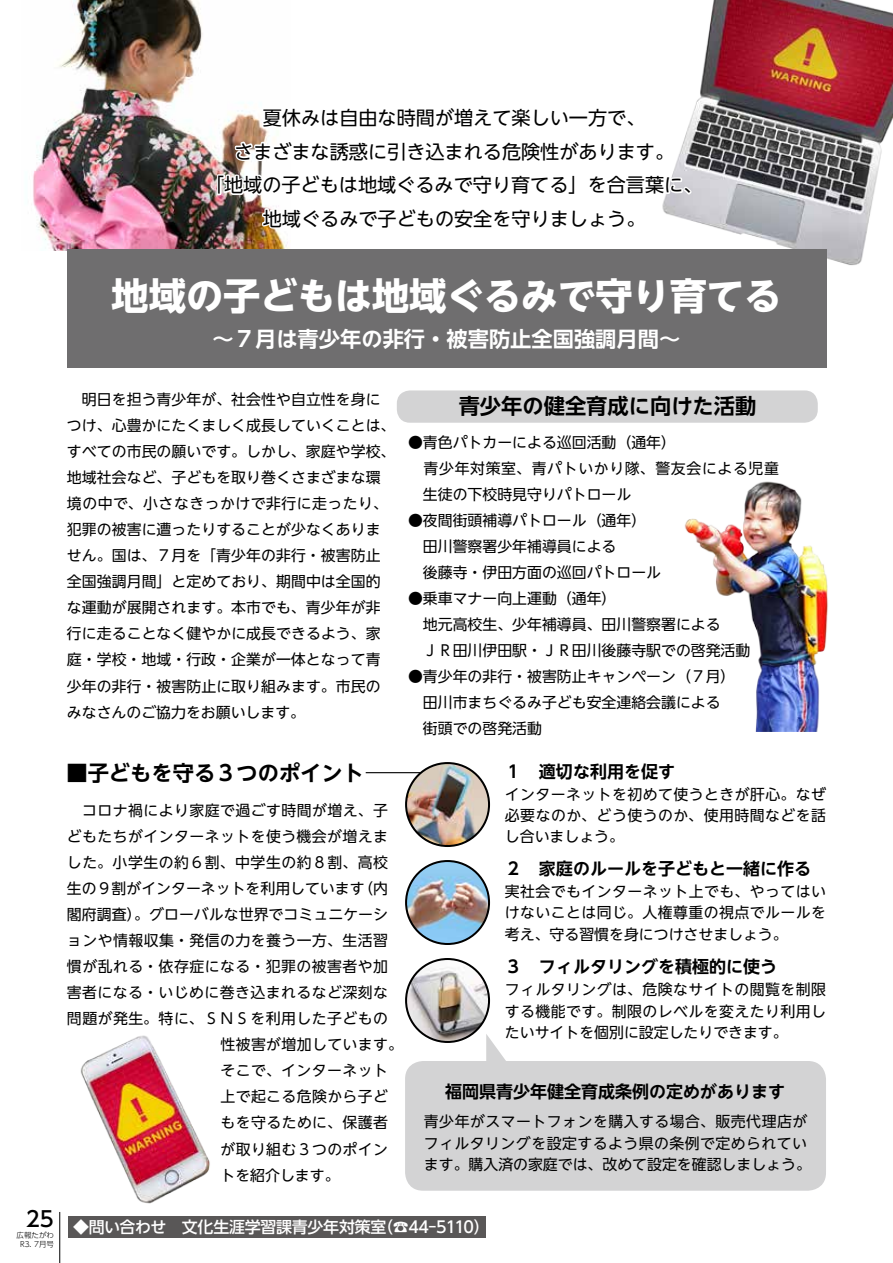
<style>
.page{position:relative;width:893px;height:1263px;background:#fff}
.page>*{position:absolute;margin:0;border:0;box-sizing:border-box;transform-origin:0 0}
.t1{font:700 37.2px "UD Shin Go NT Pro";color:#fff}
.t2{font:700 21.3px "UD Shin Go NT Pro De";color:#000}
.t3{font:700 21.3px "UD Shin Go NT Pro De";color:#fff}
.t4{font:500 21.3px "UD Shin Go NT Pro";color:#000}
.t5{font:19.2px/33.5px "UD Shin Go NT Pro";color:#000;text-align:center}
.t6{font:700 16.95px "UD Shin Go NT Pro De";color:#000}
.t7{font:500 15.9px "UD Shin Go NT Pro";letter-spacing:-.015em;color:#fff}
.t8{font:14.85px/26.1px "UD Shin Go NT Pro";letter-spacing:.005em;color:#000}
.t9{font:14.85px/26.1px "UD Shin Go NT Pro";letter-spacing:.03em;color:#000;text-align:right}
.t10{font:14.85px "UD Shin Go NT Pro";letter-spacing:.025em;color:#000}
.t11{font:300 7.5px/8.6px "UD Shin Go Pro";color:#000;text-align:center}
</style>
<div class="page">
<img style="left:694px;top:0;width:199px;height:275px">
<div style="left:68px;top:1216px;width:418px;height:21px;background:#595757"></div>
<img style="left:33px;top:0;width:182px;height:251px">
<svg style="left:215px;top:106px;width:479px;height:143px"></svg>
<div style="left:68px;top:249px;width:758px;height:119px;background:#6f6e6f"></div>
<hr style="left:366px;top:772px;width:103px;height:1px;background:#000">
<img style="left:406px;top:763px;width:83px;height:82px">
<div style="left:405px;top:762px;width:85px;height:85px;border:2px solid #000;border-radius:50%"></div>
<img style="left:406px;top:959px;width:83px;height:83px;border-radius:41px">
<div style="left:405px;top:958px;width:85px;height:85px;border:2px solid #000;border-radius:50%"></div>
<img style="left:406px;top:861px;width:83px;height:83px;border-radius:41px">
<div style="left:405px;top:860px;width:85px;height:85px;border:2px solid #000;border-radius:50%"></div>
<div style="left:405px;top:1061px;width:421px;height:130px;background:#d3d3d4;border-radius:18px"></div>
<svg style="left:486px;top:1034px;width:20px;height:27px"></svg>
<div style="left:397px;top:390px;width:421px;height:33px;background:#d3d3d4;border-radius:13px"></div>
<img style="left:684px;top:481px;width:144px;height:250px">
<img style="left:80px;top:1035px;width:130px;height:169px">
<hr style="left:59px;top:1212px;width:1px;height:51px;background:#000">
<p class="t5" style="left:205px;top:101px;width:499px">夏休みは自由な時間が増えて楽しい一方で、<br>さまざまな誘惑に引き込まれる危険性があります。<br>「地域の子どもは地域ぐるみで守り育てる」を合言葉に、地域ぐるみで子どもの安全を守りましょう。</p>
<h1 class="t1" style="left:112px;top:266px;width:671px">地域の子どもは地域ぐるみで守り育てる</h1>
<h2 class="t3" style="left:213px;top:321px;width:469px">～７月は青少年の非行・被害防止全国強調月間~</h2>
<h2 class="t4" style="left:26px;top:1202px;width:30px">25</h2>
<p class="t11" style="left:17px;top:1231px;width:39px">広報たがわ<br>R3. 7月号</p>
<p class="t8" style="left:67px;top:386px;width:330px">　明日を担う青少年が、社会性や自立性を身につけ、心豊かにたくましく成長していくことは、すべての市民の願いです。しかし、家庭や学校、地域社会など、子どもを取り巻くさまざまな環境の中で、小さなきっかけで非行に走ったり、犯罪の被害に遭ったりすることが少なくありません。国は、７月を「青少年の非行・被害防止全国強調月間」と定めており、期間中は全国的な運動が展開されます。本市でも、青少年が非行に走ることなく健やかに成長できるよう、家庭・学校・地域・行政・企業が一体となって青少年の非行・被害防止に取り組みます。市民のみなさんのご協力をお願いします。</p>
<h2 class="t2" style="left:66px;top:755px;width:299px">■子どもを守る３つのポイント</h2>
<p class="t9" style="left:67px;top:797px;width:323px">　コロナ禍により家庭で過ごす時間が増え、子どもたちがインターネットを使う機会が増えました。小学生の約６割、中学生の約８割、高校（内</p>
<p class="t8" style="left:67px;top:875px;width:299px">生の９割がインターネットを利用しています</p>
<p class="t8" style="left:67px;top:901px;width:323px">閣府調査）。グローバルな世界でコミュニケーシ</p>
<p class="t9" style="left:67px;top:927px;width:323px">ョンや情報収集・発信の力を養う一方、生活習</p>
<p class="t9" style="left:67px;top:953px;width:323px">慣が乱れる・依存症になる・犯罪の被害者や加</p>
<p class="t9" style="left:67px;top:979px;width:323px">害者になる・いじめに巻き込まれるなど深刻な</p>
<p class="t9" style="left:67px;top:1005px;width:323px">問題が発生。特に、ＳＮＳを利用した子どもの</p>
<p class="t10" style="left:221px;top:1033px;width:184px">性被害が増加しています。</p>
<p class="t9" style="left:221px;top:1057px;width:169px">そこで、インターネット</p>
<p class="t10" style="left:221px;top:1085px;width:169px">上で起こる危険から子ど</p>
<p class="t9" style="left:221px;top:1109px;width:169px">もを守るために、保護者</p>
<p class="t10" style="left:221px;top:1137px;width:169px">が取り組む３つのポイン</p>
<p class="t8" style="left:221px;top:1161px;width:121px">トを紹介します。</p>
<h2 class="t2" style="left:459px;top:389px;width:299px">青少年の健全育成に向けた活動</h2>
<p class="t8" style="left:408px;top:429px;width:372px">●青色パトカーによる巡回活動（通年(<br>　青少年対策室、青パトいかり隊、警友会による児童　生徒の下校時見守りパトロール</p>
<p class="t8" style="left:408px;top:507px;width:254px">●夜間街頭補導パトロール（通年(　田川警察署少年補導員による<br>　後藤寺・伊田方面の巡回パトロール</p>
<p class="t8" style="left:408px;top:585px;width:344px">●乗車マナー向上運動（通年(<br>　地元高校生、少年補導員、田川警察署による<br>　ＪＲ田川伊田駅・ＪＲ田川後藤寺駅での啓発活動</p>
<p class="t8" style="left:408px;top:663px;width:329px">●青少年の非行・被害防止キャンペーン（７月(　田川市まちぐるみ子ども安全連絡会議による　街頭での啓発活動</p>
<p class="t6" style="left:505px;top:757px;width:172px">１　適切な利用を促す</p>
<p class="t8" style="left:505px;top:783px;width:323px;line-height:21.3px;text-align:justify">インターネットを初めて使うときが肝心。なぜ必要なのか、どう使うのか、使用時間などを話し合いましょう。</p>
<p class="t6" style="left:505px;top:855px;width:308px">２　家庭のルールを子どもと一緒に作る</p>
<p class="t8" style="left:505px;top:880px;width:323px;line-height:21.3px;text-align:justify">実社会でもインターネット上でも、やってはいけないことは同じ。人権尊重の視点でルールを考え、守る習慣を身につけさせましょう。</p>
<p class="t6" style="left:505px;top:953px;width:274px">３　フィルタリングを積極的に使う</p>
<p class="t8" style="left:505px;top:979px;width:323px;line-height:21.3px;text-align:justify">フィルタリングは、危険なサイトの閲覧を制限する機能です。制限のレベルを変えたり利用したいサイトを個別に設定したりできます。</p>
<p class="t6" style="left:445px;top:1077px;width:342px">福岡県青少年健全育成条例の定めがあります</p>
<p class="t9" style="left:424px;top:1111px;width:388px;line-height:21.3px;text-align:left">青少年がスマートフォンを購入する場合、販売代理店がフィルタリングを設定するよう県の条例で定められています。購入済の家庭では、改めて設定を確認しましょう。</p>
<p class="t7" style="left:73px;top:1214px;width:315px">◆問い合わせ　文化生涯学習課青少年対策室</p>
<p class="t7" style="left:377px;top:1214px;width:114px">)☎44-5110(</p>
</div>
